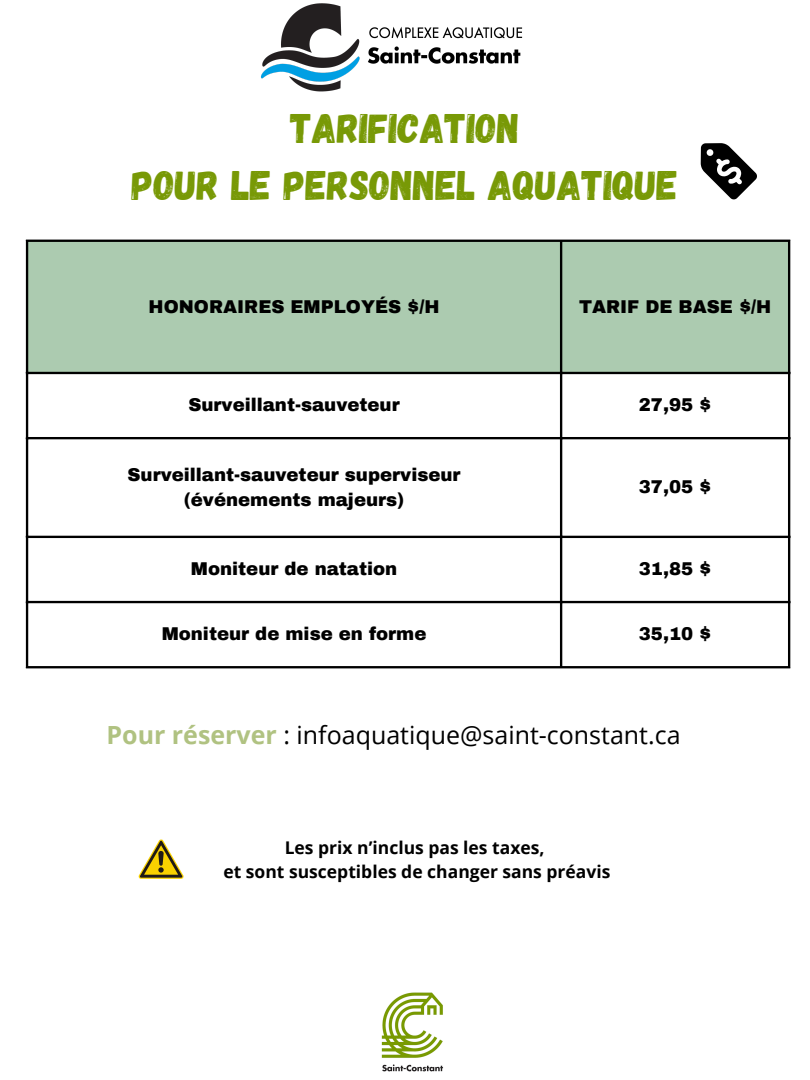
<style>
.page{position:relative;width:810px;height:1080px;background:#fff}
.page>*{position:absolute;margin:0;border:0;box-sizing:border-box;transform-origin:0 0}
.t1{font:41.25px/57.6px "Gagalin";color:#789906;text-align:center}
.t2{font:25px "Open Sans";color:#000}
.t3{font:900 18.12px "Archivo";color:#000}
.t4{font:700 17.5px "Open Sans";color:#000}
.s1{font-weight:700;color:#b0c281}
</style>
<div class="page">
<img style="left:381px;top:992px;width:63px;height:80px">
<div style="left:28px;top:242px;width:760px;height:130px;background:#accbb0"></div>
<hr style="left:26px;top:242px;width:2px;height:424px;background:#000">
<hr style="left:560px;top:242px;width:2px;height:424px;background:#000">
<hr style="left:788px;top:242px;width:2px;height:424px;background:#000">
<hr style="left:26px;top:240px;width:764px;height:2px;background:#000">
<hr style="left:26px;top:372px;width:764px;height:2px;background:#000">
<hr style="left:26px;top:437px;width:764px;height:2px;background:#000">
<hr style="left:26px;top:536px;width:764px;height:2px;background:#000">
<hr style="left:26px;top:601px;width:764px;height:2px;background:#000">
<hr style="left:26px;top:666px;width:764px;height:2px;background:#000">
<svg style="left:139px;top:839px;width:45px;height:40px"></svg>
<svg style="left:701px;top:143px;width:56px;height:56px"></svg>
<img style="left:261px;top:3px;width:262px;height:89px">
<p class="t1" style="left:132px;top:97px;width:548px">TARIFICATION<br>POUR LE PERSONNEL AQUATIQUE</p>
<h1 class="t3" style="left:149px;top:297px;width:292px">HONORAIRES EMPLOYÉS $/H</h1>
<p class="t3" style="left:579px;top:297px;width:194px">TARIF DE BASE $/H</p>
<p class="t3" style="left:188px;top:395px;width:213px">Surveillant-sauveteur</p>
<p class="t3" style="left:639px;top:395px;width:74px">27,95 $</p>
<p class="t3" style="left:127px;top:465px;width:335px">Surveillant-sauveteur superviseur</p>
<p class="t3" style="left:184px;top:490px;width:222px">(événements majeurs)</p>
<p class="t3" style="left:639px;top:477px;width:74px">37,05 $</p>
<p class="t3" style="left:191px;top:559px;width:208px">Moniteur de natation</p>
<p class="t3" style="left:639px;top:559px;width:74px">31,85 $</p>
<p class="t3" style="left:162px;top:624px;width:266px">Moniteur de mise en forme</p>
<p class="t3" style="left:639px;top:624px;width:74px">35,10 $</p>
<p class="t2" style="left:107px;top:717px;width:576px"><span class="s1">Pour réserver</span> : infoaquatique@saint-constant.ca</p>
<h2 class="t4" style="left:285px;top:835px;width:261px">Les prix n’inclus pas les taxes,</h2>
<p class="t4" style="left:223px;top:859px;width:389px">et sont susceptibles de changer sans préavis</p>
</div>
